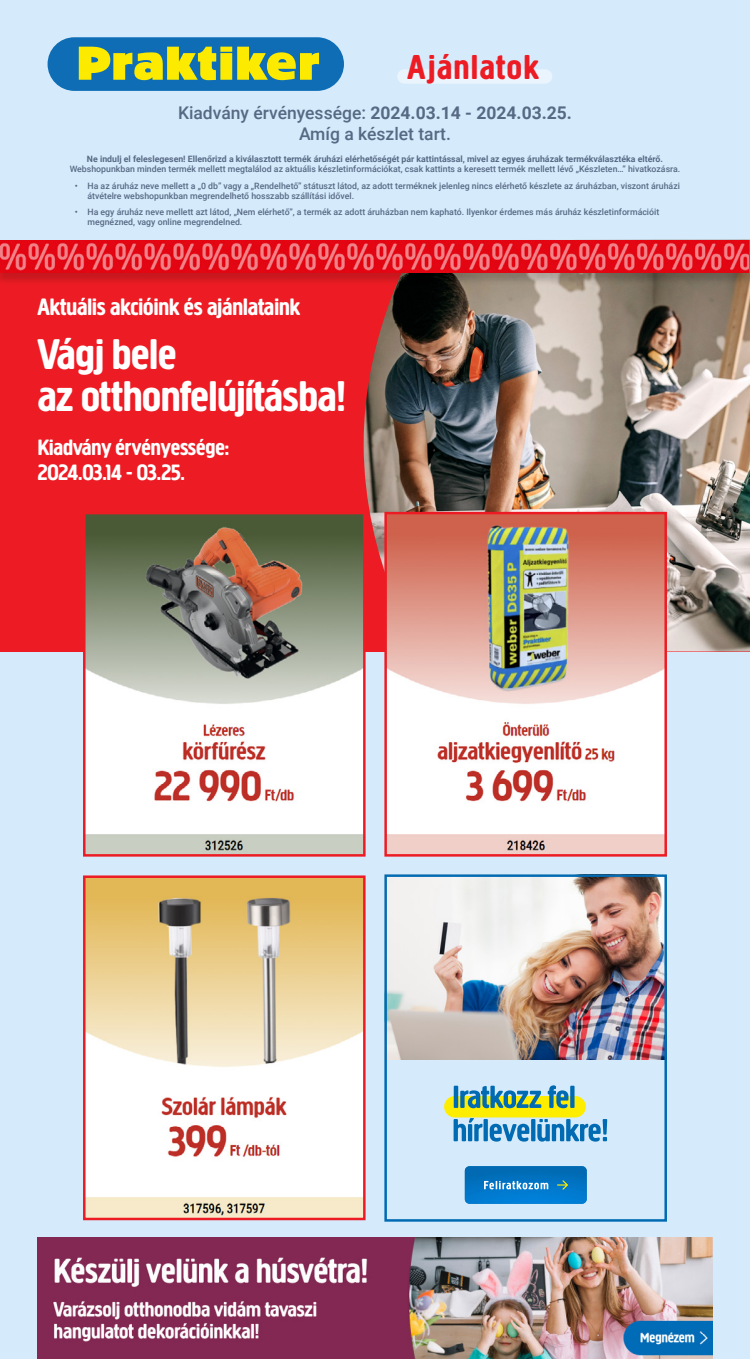
<style>
.page{position:relative;width:750px;height:1359px;background:#d5ebfc}
.page>*{position:absolute;margin:0;border:0;box-sizing:border-box;transform-origin:0 0}
.t1{font:44.75px/41.6px "Creighton HU";color:#fff}
.t2{font:36px "Creighton HU";letter-spacing:.05em;color:#ed1c24}
.t3{font:24.75px "Creighton HU";color:#fff}
.t4{font:23.12px/24.8px "Creighton HU";letter-spacing:-.005em;color:#fff}
.t5{font:500 17.5px/21px "Roboto";color:#576983;text-align:center}
.t6{font:500 8.75px/10px "Roboto";color:#576983}
.t7{font:700 8.75px "Roboto";color:#576983}
.s1{font-weight:700}
</style>
<div class="page">
<div style="left:0;top:240px;width:750px;height:411px;background:#ed1c24"></div>
<img style="left:364px;top:240px;width:386px;height:411px">
<div style="left:0;top:241px;width:750px;height:44px;background:#000;opacity:.16"></div>
<img style="left:0;top:240px;width:749px;height:33px">
<img style="left:86px;top:515px;width:277px;height:338px">
<div style="left:83px;top:512px;width:283px;height:344px;border:2px solid #ed1c24"></div>
<img style="left:387px;top:515px;width:277px;height:338px">
<div style="left:384px;top:512px;width:283px;height:344px;border:2px solid #ed1c24"></div>
<img style="left:86px;top:878px;width:277px;height:339px">
<div style="left:83px;top:875px;width:283px;height:345px;border:2px solid #ed1c24"></div>
<img style="left:38px;top:1237px;width:674px;height:122px">
<div style="left:397px;top:69px;width:155px;height:15px;background:#e9f4fd;border-radius:7px"></div>
<div style="left:48px;top:38px;width:296px;height:53px;background:#0e6db5;border-radius:27px"></div>
<svg style="left:79px;top:47px;width:240px;height:34px"></svg>
<img style="left:387px;top:877px;width:277px;height:182px">
<div style="left:384px;top:874px;width:283px;height:347px;border:2px solid #006ab2"></div>
<div style="left:444px;top:1096px;width:142px;height:21px;background:#ffed00;border-radius:11px"></div>
<svg style="left:454px;top:1085px;width:153px;height:56px"></svg>
<div style="left:465px;top:1166px;width:122px;height:38px;background:linear-gradient(to bottom,#0167ae,#0180da);border-radius:5px"></div>
<svg style="left:484px;top:1181px;width:64px;height:8px"></svg>
<svg style="left:557px;top:1180px;width:11px;height:10px"></svg>
<h2 class="t2" style="left:408px;top:46px;width:132px">Ajánlatok</h2>
<h3 class="t5" style="left:178px;top:102px;width:396px">Kiadvány érvényessége: <span class="s1">2024.03.14 - 2024.03.25.<br></span>Amíg a készlet tart.</h3>
<p class="t7" style="left:87px;top:152px;width:578px">Ne indulj el feleslegesen! Ellenőrizd a kiválasztott termék áruházi elérhetőségét pár kattintással, mivel az egyes áruházak termékválasztéka eltérő.</p>
<p class="t6" style="left:70px;top:163px;width:612px">Webshopunkban minden termék mellett megtalálod az aktuális készletinformációkat, csak kattints a keresett termék mellett lévő „Készleten…” hivatkozásra.</p>
<p class="t6" style="left:87px;top:181px;width:594px;text-indent:-13px">• Ha az áruház neve mellett a „0 db” vagy a „Rendelhető” státuszt látod, az adott terméknek jelenleg nincs elérhető készlete az áruházban, viszont áruházi átvételre webshopunkban megrendelhető hosszabb szállítási idővel.</p>
<p class="t6" style="left:87px;top:207px;width:573px;text-indent:-13px">• Ha egy áruház neve mellett azt látod, „Nem elérhető”, a termék az adott áruházban nem kapható. Ilyenkor érdemes más áruház készletinformációit megnézned, vagy online megrendelned.</p>
<h3 class="t3" style="left:38px;top:292px;width:264px">Aktuális akcióink és ajánlataink</h3>
<h1 class="t1" style="left:38px;top:333px;width:309px">Vágj bele<br>az otthonfelújításba!</h1>
<h3 class="t4" style="left:38px;top:435px;width:193px">Kiadvány érvényessége:<br>2024.03.14 - 03.25.</h3>
</div>
